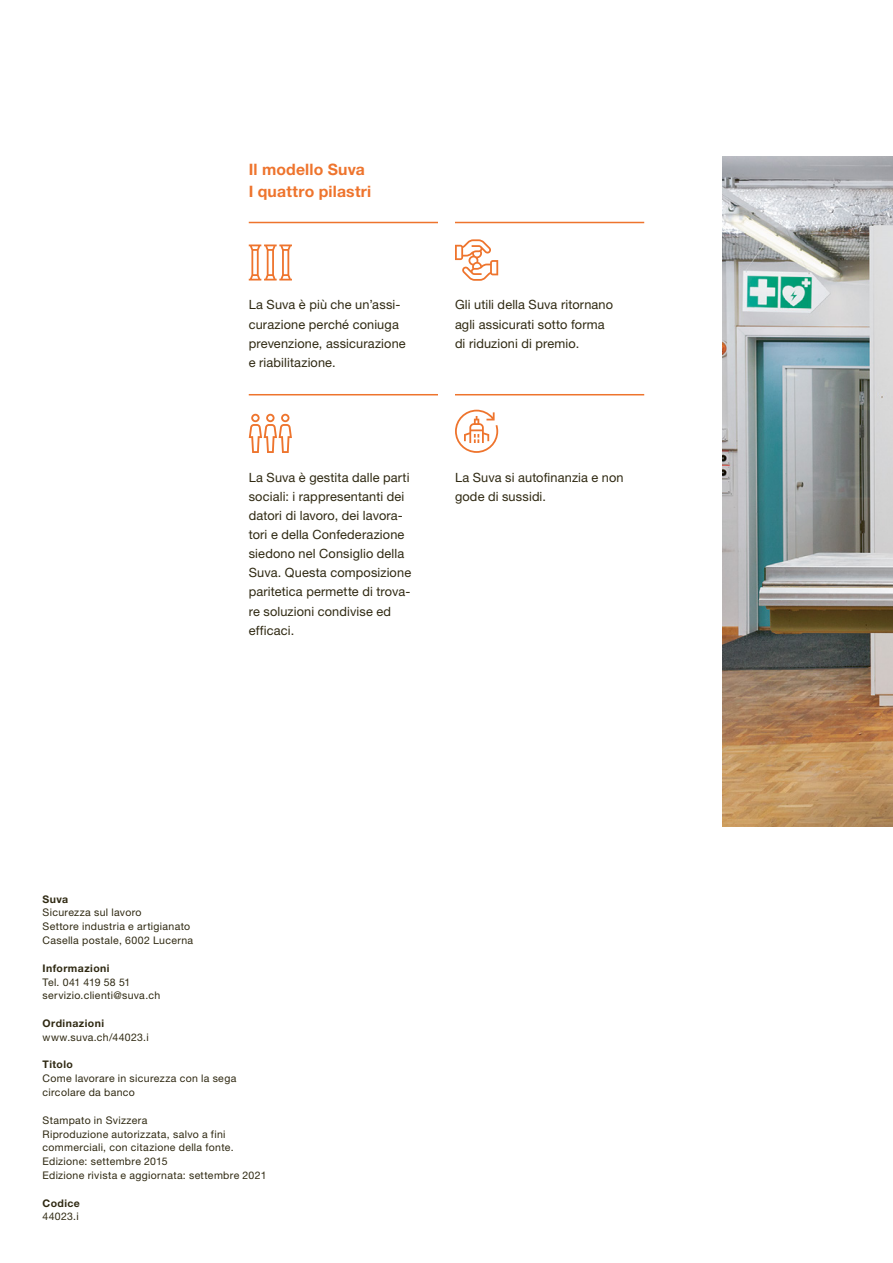
<style>
.page{position:relative;width:893px;height:1263px;background:#fff}
.page>*{position:absolute;margin:0;border:0;box-sizing:border-box;transform-origin:0 0}
.t1{font:700 15.75px/21.3px "Helvetica Neue LT Std";letter-spacing:.01em;color:#ee742d}
.t2{font:12.75px/19.2px "Helvetica Neue LT Std";letter-spacing:.01em;color:#2f2912}
.t3{font:10.5px/13.8px "Helvetica Neue LT Std";letter-spacing:.035em;color:#2f2912}
.t4{font:700 10.5px "Helvetica Neue LT Std";letter-spacing:.04em;color:#2f2912}
</style>
<div class="page">
<hr style="left:455px;top:222px;width:189px;height:1px;background:#ee742d">
<hr style="left:455px;top:394px;width:189px;height:1px;background:#ee742d">
<hr style="left:249px;top:222px;width:189px;height:1px;background:#ee742d">
<hr style="left:249px;top:394px;width:189px;height:1px;background:#ee742d">
<svg style="left:249px;top:244px;width:43px;height:36px"></svg>
<svg style="left:249px;top:414px;width:43px;height:39px"></svg>
<svg style="left:455px;top:239px;width:43px;height:42px"></svg>
<svg style="left:455px;top:410px;width:43px;height:43px"></svg>
<img style="left:723px;top:156px;width:170px;height:670px">
<p class="t1" style="left:249px;top:159px;width:124px">Il modello Suva<br>I quattro pilastri</p>
<p class="t2" style="left:249px;top:295px;width:159px">La Suva è più che un’assi&shy;curazione perché coniuga prevenzione, assicurazione e riabilitazione.</p>
<p class="t2" style="left:249px;top:467px;width:164px">La Suva è gestita dalle parti sociali: i rappresentanti dei datori di lavoro, dei lavora&shy;tori e della Confederazione siedono nel Consiglio della<br>Suva. Questa composizione paritetica permette di trova&shy;re soluzioni condivise ed efficaci.</p>
<p class="t2" style="left:455px;top:295px;width:160px">Gli utili della Suva ritornano agli assicurati sotto forma di riduzioni di premio.</p>
<p class="t2" style="left:455px;top:467px;width:170px">La Suva si autofinanzia e non gode di sussidi.</p>
<p class="t4" style="left:43px;top:892px;width:27px">Suva</p>
<p class="t3" style="left:43px;top:906px;width:152px">Sicurezza sul lavoro<br>Settore industria e artigianato<br>Casella postale, 6002 Lucerna</p>
<p class="t4" style="left:43px;top:961px;width:69px">Informazioni</p>
<p class="t3" style="left:43px;top:975px;width:119px">Tel. 041 419 58 51 servizio.clienti@suva.ch</p>
<p class="t4" style="left:43px;top:1017px;width:63px">Ordinazioni</p>
<p class="t3" style="left:43px;top:1030px;width:108px">www.suva.ch/44023.i</p>
<p class="t4" style="left:43px;top:1058px;width:32px">Titolo</p>
<p class="t3" style="left:43px;top:1071px;width:195px">Come lavorare in sicurezza con la sega circolare da banco</p>
<p class="t3" style="left:43px;top:1113px;width:225px">Stampato in Svizzera<br>Riproduzione autorizzata, salvo a fini commerciali, con citazione della fonte.<br>Edizione: settembre 2015<br>Edizione rivista e aggiornata: settembre 2021</p>
<p class="t4" style="left:43px;top:1196px;width:39px">Codice</p>
<p class="t3" style="left:43px;top:1210px;width:38px">44023.i</p>
</div>
